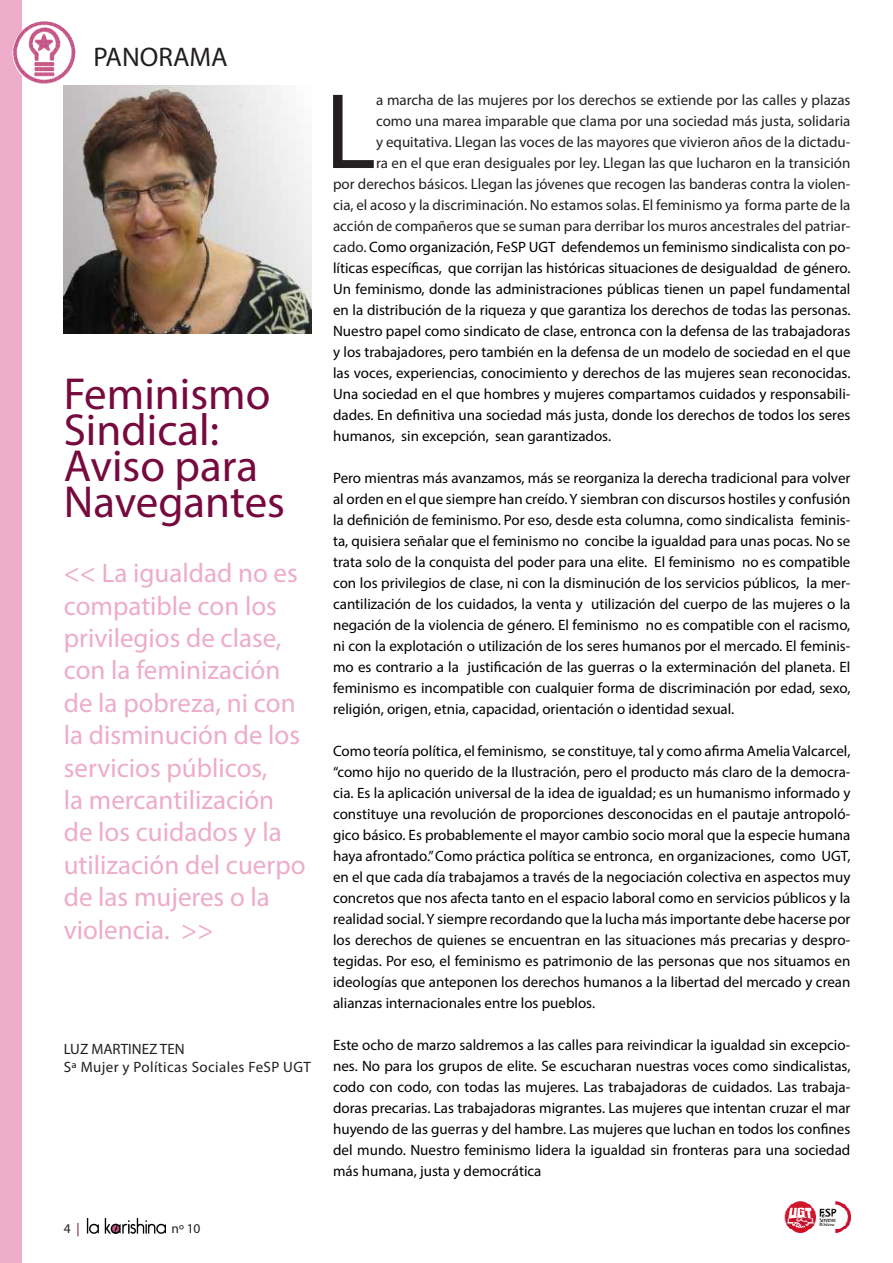
<style>
.page{position:relative;width:893px;height:1263px;background:#fff}
.page>*{position:absolute;margin:0;border:0;box-sizing:border-box;transform-origin:0 0}
.t1{font:108.45px "Myriad Pro";color:#231f20}
.t2{font:45px/36px "Myriad Pro";color:#760a3e}
.t3{font:27px/32.4px "Myriad Pro";color:#edacca}
.t4{font:27px "Myriad Pro";color:#231f20}
.t5{font:15px/21px "Myriad Pro";color:#000;text-align:justify}
.t6{font:15px "Myriad Pro";color:#231f20}
.t7{font:15px/18px "Myriad Pro";letter-spacing:.025em;color:#231f20}
.t8{font:13.5px "Myriad Pro";color:#231f20}
.s1{color:#760a3e}
.s2{color:#231f20}
</style>
<div class="page">
<div style="left:0;top:0;width:21px;height:1263px;background:#edacca"></div>
<img style="left:86px;top:1218px;width:80px;height:16px">
<img style="left:784px;top:1201px;width:66px;height:32px">
<img style="left:13px;top:21px;width:63px;height:64px">
<img style="left:64px;top:85px;width:248px;height:248px">
<h3 class="t4" style="left:94px;top:40px;width:136px">PANORAMA</h3>
<h2 class="t2" style="left:64px;top:376px;width:223px">Feminismo<br>Sindical:<br>Aviso para<br>Navegantes</h2>
<p class="t3" style="left:64px;top:556px;width:243px">&lt;&lt; La igualdad no es compatible con los privilegios de clase, con la feminización de la pobreza, ni con la disminución de los servicios públicos,<br>la mercantilización de los cuidados y la utilización del cuerpo de las mujeres o la violencia. &gt;&gt;</p>
<p class="t7" style="left:64px;top:1039px;width:249px">LUZ MARTINEZ TEN<br>Sª Mujer y Políticas Sociales FeSP UGT</p>
<p class="t8" style="left:64px;top:1220px;width:17px">4 <span class="s1">|</span></p>
<p class="t8" style="left:172px;top:1220px;width:30px">nº 10</p>
<h1 class="t1" style="left:325px;top:65px;width:53px">L</h1>
<p class="t6" style="left:376px;top:91px;width:476px">a marcha de las mujeres por los derechos se extiende por las calles y plazas</p>
<p class="t6" style="left:376px;top:112px;width:476px">como una marea imparable que clama por una sociedad más justa, solidaria</p>
<p class="t6" style="left:376px;top:133px;width:476px">y equitativa. Llegan las voces de las mayores que vivieron años de la dictadu-</p>
<p class="t6" style="left:376px;top:154px;width:476px">ra en el que eran desiguales por ley. Llegan las que lucharon en la transición</p>
<p class="t6" style="left:333px;top:175px;width:519px">por derechos básicos. Llegan las jóvenes que recogen las banderas contra la violen-</p>
<p class="t6" style="left:333px;top:196px;width:519px">cia, el acoso y la discriminación. No estamos solas. El feminismo ya forma parte de la</p>
<p class="t6" style="left:333px;top:217px;width:519px">acción de compañeros que se suman para derribar los muros ancestrales del patriar-</p>
<p class="t5" style="left:333px;top:236px;width:519px"><span class="s2">cado.</span> Como organización, FeSP UGT defendemos un feminismo sindicalista con po-</p>
<p class="t5" style="left:333px;top:257px;width:519px">líticas específicas, que corrijan las históricas situaciones de desigualdad de género.</p>
<p class="t5" style="left:333px;top:278px;width:519px">Un feminismo, donde las administraciones públicas tienen un papel fundamental</p>
<p class="t5" style="left:333px;top:299px;width:519px">en la distribución de la riqueza y que garantiza los derechos de todas las personas.</p>
<p class="t5" style="left:333px;top:320px;width:519px">Nuestro papel como sindicato de clase, entronca con la defensa de las trabajadoras</p>
<p class="t5" style="left:333px;top:341px;width:519px">y los trabajadores, pero también en la defensa de un modelo de sociedad en el que</p>
<p class="t5" style="left:333px;top:362px;width:519px">las voces, experiencias, conocimiento y derechos de las mujeres sean reconocidas.</p>
<p class="t5" style="left:333px;top:383px;width:519px">Una sociedad en el que hombres y mujeres compartamos cuidados y responsabili-</p>
<p class="t5" style="left:333px;top:404px;width:519px">dades. En definitiva una sociedad más justa, donde los derechos de todos los seres</p>
<p class="t5" style="left:333px;top:425px;width:280px">humanos, sin excepción, sean garantizados.</p>
<p class="t5" style="left:333px;top:467px;width:519px">Pero mientras más avanzamos, más se reorganiza la derecha tradicional para volver al orden en el que siempre han creído. Y siembran con discursos hostiles y confusión la definición de feminismo. Por eso, desde esta columna, como sindicalista feminis&shy;ta, quisiera señalar que el feminismo no concibe la igualdad para unas pocas. No se trata solo de la conquista del poder para una elite. El feminismo no es compatible con los privilegios de clase, ni con la disminución de los servicios públicos, la mer&shy;cantilización de los cuidados, la venta y utilización del cuerpo de las mujeres o la negación de la violencia de género. El feminismo no es compatible con el racismo, ni con la explotación o utilización de los seres humanos por el mercado. El feminis&shy;mo es contrario a la justificación de las guerras o la exterminación del planeta. El feminismo es incompatible con cualquier forma de discriminación por edad, sexo, religión, origen, etnia, capacidad, orientación o identidad sexual.</p>
<p class="t5" style="left:333px;top:740px;width:519px">Como teoría política, el feminismo, se constituye, tal y como afirma Amelia Valcarcel, “como hijo no querido de la Ilustración, pero el producto más claro de la democra&shy;cia. Es la aplicación universal de la idea de igualdad; es un humanismo informado y constituye una revolución de proporciones desconocidas en el pautaje antropoló&shy;gico básico. Es probablemente el mayor cambio socio moral que la especie humana haya afrontado.” Como práctica política se entronca, en organizaciones, como UGT, en el que cada día trabajamos a través de la negociación colectiva en aspectos muy concretos que nos afecta tanto en el espacio laboral como en servicios públicos y la realidad social. Y siempre recordando que la lucha más importante debe hacerse por los derechos de quienes se encuentran en las situaciones más precarias y despro&shy;tegidas. Por eso, el feminismo es patrimonio de las personas que nos situamos en ideologías que anteponen los derechos humanos a la libertad del mercado y crean alianzas internacionales entre los pueblos.</p>
<p class="t5" style="left:333px;top:1034px;width:519px">Este ocho de marzo saldremos a las calles para reivindicar la igualdad sin excepcio&shy;nes. No para los grupos de elite. Se escucharan nuestras voces como sindicalistas, codo con codo, con todas las mujeres. Las trabajadoras de cuidados. Las trabaja&shy;doras precarias. Las trabajadoras migrantes. Las mujeres que intentan cruzar el mar huyendo de las guerras y del hambre. Las mujeres que luchan en todos los confines del mundo. Nuestro feminismo lidera la igualdad sin fronteras para una sociedad más humana, justa y democrática</p>
</div>
